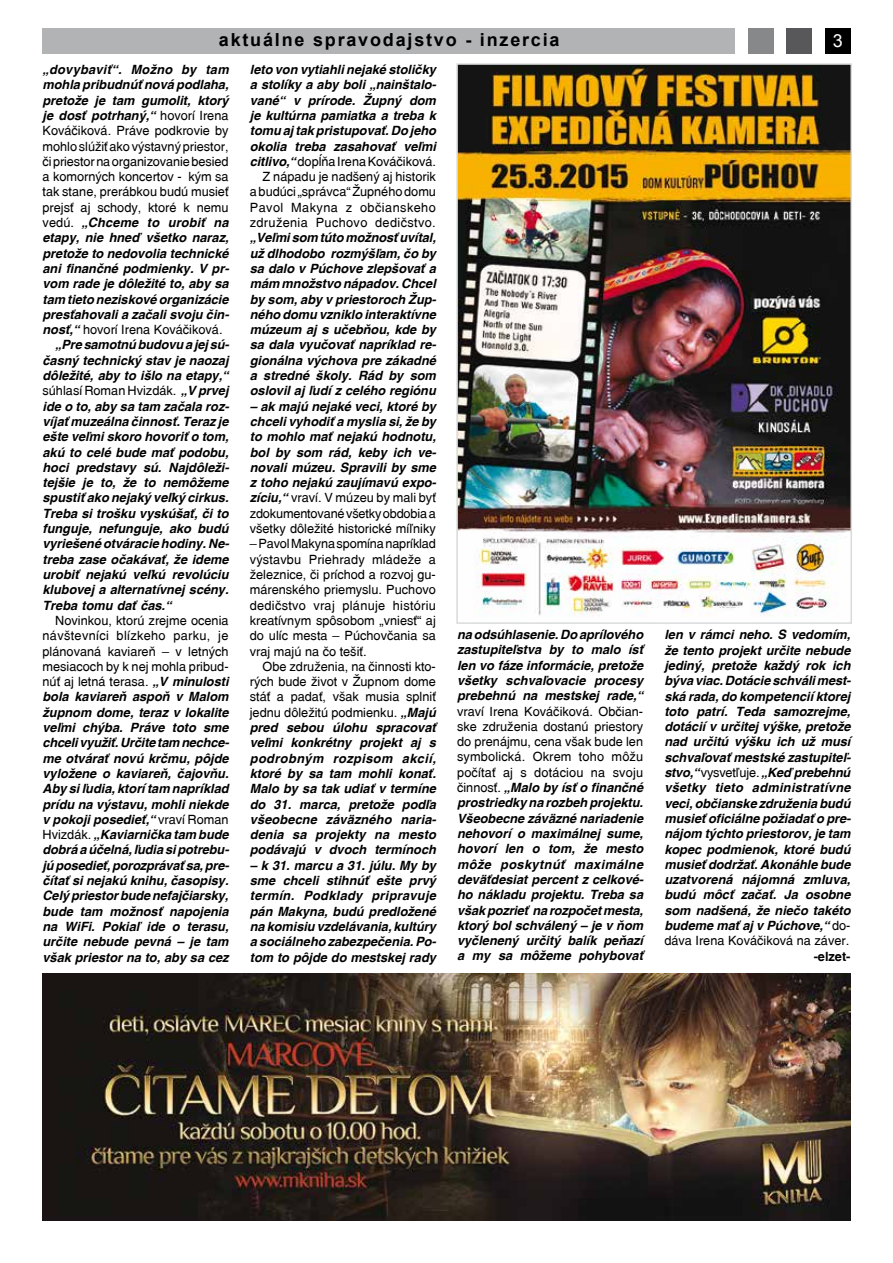
<style>
.page{position:relative;width:893px;height:1263px;background:#fff}
.page>*{position:absolute;margin:0;border:0;box-sizing:border-box;transform-origin:0 0}
.t1{font:700 18px "Arial";letter-spacing:.1em;color:#000}
.t2{font:18px "Arial";color:#fff}
.t3{font:italic 700 12.75px/15.3px "Switzerland";color:#000;text-align:justify}
.t4{font:12.75px/15.3px "Switzerland";color:#000;text-align:justify}
.t5{font:italic 700 12.75px "Switzerland";letter-spacing:.025em;color:#000}
.t6{font:700 12.75px "Switzerland";color:#000}
.s1{font-weight:400;font-style:normal}
.s2{font-weight:700;font-style:italic}
</style>
<div class="page">
<div style="left:43px;top:28px;width:692px;height:26px;background:#b1b3b4"></div>
<div style="left:825px;top:28px;width:25px;height:26px;background:#000"></div>
<div style="left:787px;top:28px;width:25px;height:26px;background:#58585a"></div>
<div style="left:748px;top:28px;width:25px;height:26px;background:#87888a"></div>
<img style="left:43px;top:974px;width:807px;height:246px">
<img style="left:459px;top:66px;width:390px;height:551px">
<div style="left:456px;top:63px;width:396px;height:561px;border:2px solid #d9dadb"></div>
<h1 class="t1" style="left:219px;top:28px;width:342px">aktuálne spravodajstvo - inzercia</h1>
<h1 class="t2" style="left:833px;top:29px;width:12px">3</h1>
<p class="t5" style="left:43px;top:62px;width:188px">„dovybaviť“. Možno by tam</p>
<p class="t3" style="left:43px;top:77px;width:188px">mohla pribudnúť nová podlaha,</p>
<p class="t3" style="left:43px;top:92px;width:188px">pretože je tam gumolit, ktorý</p>
<p class="t3" style="left:43px;top:108px;width:188px">je dosť potrhaný,“ <span class="s1">hovorí Irena</span></p>
<p class="t4" style="left:43px;top:123px;width:188px">Kováčiková. Práve podkrovie by</p>
<p class="t4" style="left:43px;top:138px;width:187px">mohlo slúžiť ako výstavný priestor,</p>
<p class="t4" style="left:43px;top:154px;width:187px">či priestor na organizovanie besied</p>
<p class="t4" style="left:43px;top:169px;width:188px">a komorných koncertov - kým sa</p>
<p class="t4" style="left:43px;top:184px;width:188px">tak stane, prerábkou budú musieť</p>
<p class="t4" style="left:43px;top:200px;width:188px">prejsť aj schody, ktoré k nemu</p>
<p class="t3" style="left:43px;top:215px;width:188px"><span class="s1">vedú.</span> „Chceme to urobiť na</p>
<p class="t3" style="left:43px;top:230px;width:188px">etapy, nie hneď všetko naraz,</p>
<p class="t3" style="left:43px;top:245px;width:188px">pretože to nedovolia technické</p>
<p class="t3" style="left:43px;top:261px;width:188px">ani finančné podmienky. V pr-</p>
<p class="t3" style="left:43px;top:276px;width:188px">vom rade je dôležité to, aby sa</p>
<p class="t3" style="left:43px;top:291px;width:188px">tam tieto neziskové organizácie</p>
<p class="t3" style="left:43px;top:307px;width:188px">presťahovali a začali svoju čin-</p>
<p class="t4" style="left:43px;top:322px;width:182px"><span class="s2">nosť,“</span> hovorí Irena Kováčiková.</p>
<p class="t3" style="left:55px;top:337px;width:175px">„Pre samotnú budovu a jej sú-</p>
<p class="t3" style="left:43px;top:352px;width:188px">časný technický stav je naozaj</p>
<p class="t3" style="left:43px;top:368px;width:188px">dôležité, aby to išlo na etapy,“</p>
<p class="t4" style="left:43px;top:383px;width:188px">súhlasí Roman Hvizdák. <span class="s2">„V prvej</span></p>
<p class="t3" style="left:43px;top:398px;width:188px">ide o to, aby sa tam začala roz-</p>
<p class="t3" style="left:43px;top:414px;width:188px">víjať muzeálna činnosť. Teraz je</p>
<p class="t3" style="left:43px;top:429px;width:188px">ešte veľmi skoro hovoriť o tom,</p>
<p class="t3" style="left:43px;top:444px;width:188px">akú to celé bude mať podobu,</p>
<p class="t3" style="left:43px;top:460px;width:188px">hoci predstavy sú. Najdôleži-</p>
<p class="t3" style="left:43px;top:475px;width:188px">tejšie je to, že to nemôžeme</p>
<p class="t3" style="left:43px;top:490px;width:188px">spustiť ako nejaký veľký cirkus.</p>
<p class="t3" style="left:43px;top:505px;width:188px">Treba si trošku vyskúšať, či to</p>
<p class="t3" style="left:43px;top:521px;width:188px">funguje, nefunguje, ako budú</p>
<p class="t3" style="left:43px;top:536px;width:188px">vyriešené otváracie hodiny. Ne-</p>
<p class="t3" style="left:43px;top:551px;width:188px">treba zase očakávať, že ideme</p>
<p class="t3" style="left:43px;top:567px;width:188px">urobiť nejakú veľkú revolúciu</p>
<p class="t3" style="left:43px;top:582px;width:188px">klubovej a alternatívnej scény.</p>
<p class="t3" style="left:43px;top:597px;width:130px">Treba tomu dať čas.“</p>
<p class="t3" style="left:43px;top:613px;width:188px;text-indent:13px"><span class="s1">Novinkou, ktorú zrejme ocenia návštevníci blízkeho parku, je plánovaná kaviareň – v letných mesiacoch by k nej mohla pribud&shy;núť aj letná terasa.</span> „V minulosti bola kaviareň aspoň v Malom župnom dome, teraz v lokalite veľmi chýba. Práve toto sme chceli využiť. Určite tam nechce&shy;me otvárať novú krčmu, pôjde vyložene o kaviareň, čajovňu.<br>Aby si ľudia, ktorí tam napríklad prídu na výstavu, mohli niekde v pokoji posedieť,“ <span class="s1">vraví Roman Hvizdák.</span> „Kaviarnička tam bude dobrá a účelná, ľudia si potrebu&shy;jú posedieť, porozprávať sa, pre&shy;čítať si nejakú knihu, časopisy.<br>Celý priestor bude nefajčiarsky, bude tam možnosť napojenia na WiFi. Pokiaľ ide o terasu, určite nebude pevná – je tam však priestor na to, aby sa cez</p>
<p class="t3" style="left:250px;top:62px;width:188px;text-align:right">leto von vytiahli nejaké stoličky a stolíky a aby boli „nainštalo&shy;vané“ v prírode. Župný dom je kultúrna pamiatka a treba k tomu aj tak pristupovať. Do jeho okolia treba zasahovať veľmi citlivo,“ <span class="s1">dopĺňa Irena Kováčiková.<br>Z nápadu je nadšený aj historik<br>a budúci „správca“ Župného domu<br>Pavol Makyna z občianskeho združenia Puchovo dedičstvo.</span></p>
<p class="t3" style="left:250px;top:230px;width:188px">„Veľmi som túto možnosť uvítal, už dlhodobo rozmýšľam, čo by sa dalo v Púchove zlepšovať a mám množstvo nápadov. Chcel by som, aby v priestoroch Žup&shy;ného domu vzniklo interaktívne múzeum aj s učebňou, kde by sa dala vyučovať napríklad re&shy;gionálna výchova pre zákadné a stredné školy. Rád by som oslovil aj ľudí z celého regiónu</p>
<p class="t3" style="left:250px;top:398px;width:188px">– ak majú nejaké veci, ktoré by chceli vyhodiť a myslia si, že by to mohlo mať nejakú hodnotu, bol by som rád, keby ich ve&shy;novali múzeu. Spravili by sme z toho nejakú zaujímavú expo&shy;zíciu,“ <span class="s1">vraví. V múzeu by mali byť zdokumentované všetky obdobia a všetky dôležité historické míľniky</span></p>
<p class="t4" style="left:250px;top:536px;width:188px">– Pavol Makyna spomína napríklad výstavbu Priehrady mládeže a železnice, či príchod a rozvoj gu&shy;márenského priemyslu. Puchovo dedičstvo vraj plánuje históriu kreatívnym spôsobom „vniesť“ aj do ulíc mesta – Púchovčania sa vraj majú na čo tešiť.</p>
<p class="t3" style="left:250px;top:658px;width:188px;text-indent:13px"><span class="s1">Obe združenia, na činnosti kto&shy;rých bude život v Župnom dome stáť a padať, však musia splniť jednu dôležitú podmienku.</span> „Majú pred sebou úlohu spracovať veľmi konkrétny projekt aj s podrobným rozpisom akcií, ktoré by sa tam mohli konať.<br>Malo by sa tak udiať v termíne do 31. marca, pretože podľa všeobecne záväzného naria&shy;denia sa projekty na mesto podávajú v dvoch termínoch</p>
<p class="t3" style="left:250px;top:857px;width:188px">– k 31. marcu a 31. júlu. My by sme chceli stihnúť ešte prvý termín. Podklady pripravuje pán Makyna, budú predložené na komisiu vzdelávania, kultúry a sociálneho zabezpečenia. Po&shy;tom to pôjde do mestskej rady</p>
<p class="t3" style="left:457px;top:627px;width:188px">na odsúhlasenie. Do aprílového zastupiteľstva by to malo ísť len vo fáze informácie, pretože všetky schvaľovacie procesy prebehnú na mestskej rade,“</p>
<p class="t3" style="left:457px;top:703px;width:188px"><span class="s1">vraví Irena Kováčiková. Občian&shy;ske združenia dostanú priestory do prenájmu, cena však bude len symbolická. Okrem toho môžu počítať aj s dotáciou na svoju činnosť.</span> „Malo by ísť o finančné prostriedky na rozbeh projektu.<br>Všeobecne záväzné nariadenie nehovorí o maximálnej sume, hovorí len o tom, že mesto môže poskytnúť maximálne deväťdesiat percent z celkové&shy;ho nákladu projektu. Treba sa však pozrieť na rozpočet mesta, ktorý bol schválený – je v ňom vyčlenený určitý balík peňazí a my sa môžeme pohybovať</p>
<p class="t3" style="left:664px;top:627px;width:188px">len v rámci neho. S vedomím, že tento projekt určite nebude jediný, pretože každý rok ich býva viac. Dotácie schváli mest&shy;ská rada, do kompetencií ktorej toto patrí. Teda samozrejme, dotácií v určitej výške, pretože nad určitú výšku ich už musí schvaľovať mestské zastupiteľ&shy;stvo,“ <span class="s1">vysvetľuje.</span> „Keď prebehnú všetky tieto administratívne veci, občianske združenia budú musieť oficiálne požiadať o pre&shy;nájom týchto priestorov, je tam kopec podmienok, ktoré budú musieť dodržať. Akonáhle bude uzatvorená nájomná zmluva, budú môcť začať. Ja osobne som nadšená, že niečo takéto budeme mať aj v Púchove,“ <span class="s1">do&shy;dáva Irena Kováčiková na záver.</span></p>
<p class="t6" style="left:814px;top:948px;width:38px">-elzet-</p>
</div>
